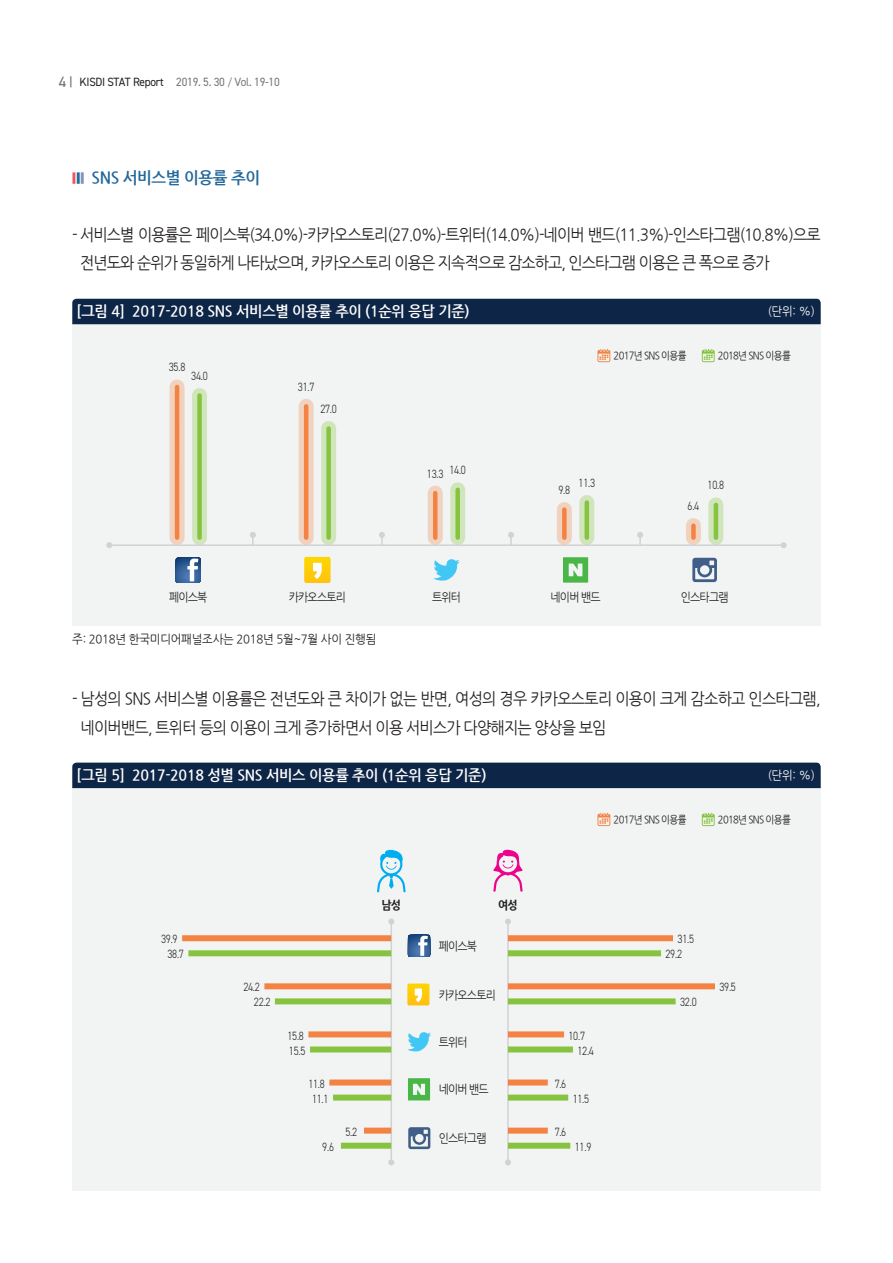
<style>
.page{position:relative;width:893px;height:1263px;background:#fff}
.page>*{position:absolute;margin:0;border:0;box-sizing:border-box;transform-origin:0 0}
.t1{font:16.5px/28.5px "Nanum Gothic";letter-spacing:-.06em;color:#231f20;scale:.92 1}
.t2{font:700 16.5px "Nanum Gothic";letter-spacing:-.025em;color:#23689a;scale:.25 1}
.t3{font:700 15px "Nanum Gothic";letter-spacing:-.02em;color:#fff;scale:.95 1}
.t4{font:300 12px "DIN2014";letter-spacing:-.02em;color:#231f20;scale:.85 1}
.t5{font:12px "Nanum Gothic";letter-spacing:-.07em;color:#231f20;scale:.9 1}
.t6{font:12px "DIN2014";letter-spacing:-.025em;color:#76787b;scale:.95 1}
.t7{font:12px "Nanum Gothic";letter-spacing:-.02em;color:#231f20;scale:.95 1}
.t8{font:12px "Nanum Gothic";color:#fff;scale:.95 1}
.t9{font:800 12px "Nanum Gothic";color:#231f20;scale:.9 1}
.t10{font:10.5px "Nanum Gothic";letter-spacing:-.07em;color:#231f20;scale:.9 1}
.s1{font-size:15px;color:#6c6d70}
.s2{color:#6c6d70}
.s3{color:#231f20}
.s4{font-size:10.5px}
.s5{color:#f0575c}
.s6{color:#7c93b8}
</style>
<div class="page">
<div style="left:72px;top:775px;width:749px;height:416px;background:#f1f4f3"></div>
<div style="left:72px;top:763px;width:749px;height:25px;background:#0d2546"></div>
<svg style="left:597px;top:813px;width:13px;height:13px"></svg>
<svg style="left:702px;top:813px;width:13px;height:13px"></svg>
<div style="left:72px;top:311px;width:749px;height:315px;background:#f1f4f3"></div>
<div style="left:72px;top:299px;width:749px;height:25px;background:#0d2546"></div>
<svg style="left:597px;top:349px;width:13px;height:13px"></svg>
<svg style="left:702px;top:349px;width:13px;height:13px"></svg>
<svg style="left:304px;top:557px;width:27px;height:26px"></svg>
<svg style="left:176px;top:557px;width:25px;height:25px"></svg>
<svg style="left:433px;top:559px;width:27px;height:22px"></svg>
<svg style="left:563px;top:557px;width:25px;height:26px"></svg>
<svg style="left:692px;top:558px;width:25px;height:24px"></svg>
<svg style="left:192px;top:395px;width:15px;height:143px;fill:#d1e5bd"></svg>
<svg style="left:170px;top:387px;width:15px;height:151px;fill:#f1d2be"></svg>
<svg style="left:321px;top:428px;width:15px;height:110px;fill:#d1e5bd"></svg>
<svg style="left:299px;top:406px;width:15px;height:132px;fill:#f1d2be"></svg>
<svg style="left:450px;top:490px;width:15px;height:48px"></svg>
<svg style="left:428px;top:493px;width:15px;height:45px"></svg>
<svg style="left:579px;top:502px;width:15px;height:36px"></svg>
<svg style="left:557px;top:510px;width:15px;height:28px"></svg>
<svg style="left:708px;top:505px;width:15px;height:33px"></svg>
<svg style="left:686px;top:526px;width:15px;height:12px"></svg>
<hr style="left:109px;top:544px;width:675px;height:2px;background:#d1d2d4">
<svg style="left:106px;top:542px;width:6px;height:6px"></svg>
<svg style="left:781px;top:542px;width:6px;height:6px"></svg>
<svg style="left:250px;top:532px;width:6px;height:13px"></svg>
<svg style="left:379px;top:532px;width:6px;height:13px"></svg>
<svg style="left:508px;top:532px;width:6px;height:13px"></svg>
<svg style="left:637px;top:532px;width:6px;height:13px"></svg>
<svg style="left:377px;top:850px;width:29px;height:42px"></svg>
<svg style="left:493px;top:850px;width:30px;height:42px"></svg>
<hr style="left:391px;top:921px;width:1px;height:241px;background:#d1d2d4">
<svg style="left:388px;top:1159px;width:6px;height:6px"></svg>
<svg style="left:388px;top:918px;width:6px;height:6px"></svg>
<hr style="left:507px;top:921px;width:2px;height:241px;background:#d1d2d4">
<svg style="left:505px;top:1160px;width:6px;height:5px"></svg>
<svg style="left:505px;top:918px;width:6px;height:6px"></svg>
<div style="left:188px;top:950px;width:203px;height:6px;background:#86c43f"></div>
<div style="left:182px;top:935px;width:209px;height:6px;background:#f48343"></div>
<div style="left:508px;top:950px;width:153px;height:6px;background:#86c43f"></div>
<div style="left:508px;top:935px;width:165px;height:6px;background:#f48343"></div>
<svg style="left:408px;top:935px;width:22px;height:22px"></svg>
<div style="left:275px;top:998px;width:116px;height:6px;background:#86c43f"></div>
<div style="left:264px;top:983px;width:127px;height:6px;background:#f48343"></div>
<div style="left:508px;top:998px;width:168px;height:6px;background:#86c43f"></div>
<div style="left:508px;top:983px;width:207px;height:6px;background:#f48343"></div>
<svg style="left:407px;top:983px;width:22px;height:22px"></svg>
<div style="left:310px;top:1046px;width:81px;height:6px;background:#86c43f"></div>
<div style="left:308px;top:1031px;width:83px;height:6px;background:#f48343"></div>
<div style="left:508px;top:1046px;width:65px;height:6px;background:#86c43f"></div>
<div style="left:508px;top:1031px;width:56px;height:6px;background:#f48343"></div>
<svg style="left:407px;top:1032px;width:24px;height:20px"></svg>
<div style="left:333px;top:1094px;width:58px;height:6px;background:#86c43f"></div>
<div style="left:329px;top:1079px;width:62px;height:6px;background:#f48343"></div>
<div style="left:508px;top:1094px;width:60px;height:6px;background:#86c43f"></div>
<div style="left:508px;top:1079px;width:40px;height:6px;background:#f48343"></div>
<svg style="left:408px;top:1078px;width:22px;height:22px"></svg>
<div style="left:341px;top:1143px;width:50px;height:6px;background:#86c43f"></div>
<div style="left:364px;top:1127px;width:27px;height:6px;background:#f48343"></div>
<div style="left:508px;top:1143px;width:62px;height:6px;background:#86c43f"></div>
<div style="left:508px;top:1127px;width:40px;height:6px;background:#f48343"></div>
<svg style="left:408px;top:1127px;width:22px;height:22px"></svg>
<p class="t6" style="left:59px;top:74px;width:234px"><span class="s1">4</span> <span class="s2">|</span> <span class="s3">KISDI STAT Report</span> 2019. 5. 30 <span class="s4">/</span> Vol. 19-10</p>
<p class="t2" style="left:72px;top:169px;width:754px"><span class="s5">■</span>■<span class="s6">■</span> SNS 서비스별 이용률 추이</p>
<p class="t1" style="left:80px;top:220px;width:806px;text-indent:-8px">- 서비스별 이용률은 페이스북(34.0%)-카카오스토리(27.0%)-트위터(14.0%)-네이버 밴드(11.3%)-인스타그램(10.8%)으로 전년도와 순위가 동일하게 나타났으며, 카카오스토리 이용은 지속적으로 감소하고, 인스타그램 이용은 큰 폭으로 증가</p>
<p class="t3" style="left:77px;top:304px;width:415px">[그림 4] 2017-2018 SNS 서비스별 이용률 추이 (1순위 응답 기준)</p>
<p class="t8" style="left:768px;top:305px;width:51px">(단위: %)</p>
<p class="t4" style="left:169px;top:360px;width:21px">35.8</p>
<p class="t4" style="left:191px;top:368px;width:21px">34.0</p>
<p class="t4" style="left:298px;top:379px;width:21px">31.7</p>
<p class="t4" style="left:320px;top:401px;width:21px">27.0</p>
<p class="t4" style="left:449px;top:463px;width:21px">14.0</p>
<p class="t4" style="left:427px;top:466px;width:21px">13.3</p>
<p class="t10" style="left:614px;top:351px;width:83px">2017년 SNS 이용률</p>
<p class="t10" style="left:718px;top:351px;width:83px">2018년 SNS 이용률</p>
<p class="t4" style="left:558px;top:483px;width:15px">9.8</p>
<p class="t4" style="left:578px;top:475px;width:21px">11.3</p>
<p class="t4" style="left:688px;top:499px;width:15px">6.4</p>
<p class="t4" style="left:708px;top:478px;width:21px">10.8</p>
<p class="t5" style="left:169px;top:592px;width:44px">페이스북</p>
<p class="t5" style="left:289px;top:592px;width:65px">카카오스토리</p>
<p class="t5" style="left:432px;top:592px;width:34px">트위터</p>
<p class="t5" style="left:551px;top:592px;width:57px">네이버 밴드</p>
<p class="t5" style="left:681px;top:592px;width:55px">인스타그램</p>
<p class="t7" style="left:72px;top:634px;width:322px">주: 2018년 한국미디어패널조사는 2018년 5월~7월 사이 진행됨</p>
<p class="t1" style="left:81px;top:685px;width:806px;text-indent:-8px">- 남성의 SNS 서비스별 이용률은 전년도와 큰 차이가 없는 반면, 여성의 경우 카카오스토리 이용이 크게 감소하고 인스타그램, 네이버밴드, 트위터 등의 이용이 크게 증가하면서 이용 서비스가 다양해지는 양상을 보임</p>
<p class="t3" style="left:77px;top:768px;width:433px">[그림 5] 2017-2018 성별 SNS 서비스 이용률 추이 (1순위 응답 기준)</p>
<p class="t8" style="left:768px;top:769px;width:51px">(단위: %)</p>
<p class="t10" style="left:614px;top:814px;width:83px">2017년 SNS 이용률</p>
<p class="t10" style="left:718px;top:814px;width:83px">2018년 SNS 이용률</p>
<p class="t9" style="left:381px;top:899px;width:23px">남성</p>
<p class="t9" style="left:498px;top:899px;width:23px">여성</p>
<p class="t4" style="left:161px;top:932px;width:21px">39.9</p>
<p class="t4" style="left:677px;top:932px;width:21px">31.5</p>
<p class="t5" style="left:439px;top:940px;width:44px">페이스북</p>
<p class="t4" style="left:167px;top:947px;width:21px">38.7</p>
<p class="t4" style="left:665px;top:947px;width:21px">29.2</p>
<p class="t4" style="left:243px;top:980px;width:21px">24.2</p>
<p class="t4" style="left:719px;top:980px;width:21px">39.5</p>
<p class="t5" style="left:439px;top:989px;width:65px">카카오스토리</p>
<p class="t4" style="left:254px;top:995px;width:21px">22.2</p>
<p class="t4" style="left:680px;top:995px;width:21px">32.0</p>
<p class="t4" style="left:287px;top:1028px;width:21px">15.8</p>
<p class="t4" style="left:568px;top:1028px;width:21px">10.7</p>
<p class="t5" style="left:439px;top:1036px;width:34px">트위터</p>
<p class="t4" style="left:289px;top:1043px;width:21px">15.5</p>
<p class="t4" style="left:577px;top:1043px;width:21px">12.4</p>
<p class="t4" style="left:308px;top:1076px;width:21px">11.8</p>
<p class="t4" style="left:555px;top:1076px;width:15px">7.6</p>
<p class="t5" style="left:439px;top:1084px;width:57px">네이버 밴드</p>
<p class="t4" style="left:312px;top:1091px;width:21px">11.1</p>
<p class="t4" style="left:573px;top:1091px;width:21px">11.5</p>
<p class="t4" style="left:345px;top:1124px;width:15px">5.2</p>
<p class="t4" style="left:555px;top:1124px;width:15px">7.6</p>
<p class="t5" style="left:439px;top:1132px;width:55px">인스타그램</p>
<p class="t4" style="left:322px;top:1139px;width:15px">9.6</p>
<p class="t4" style="left:575px;top:1139px;width:21px">11.9</p>
</div>
